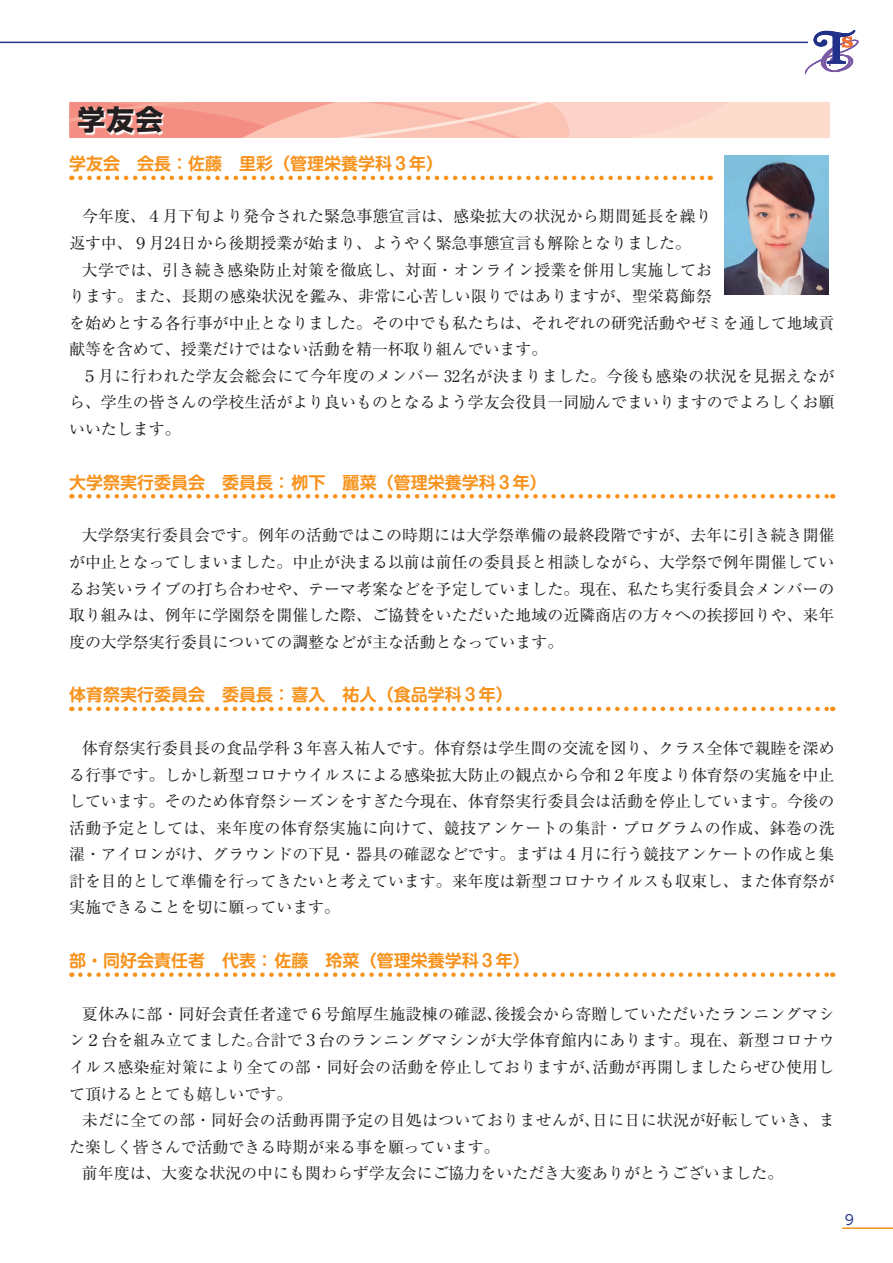
<style>
.page{position:relative;width:893px;height:1263px;background:#fff}
.page>*{position:absolute;margin:0;border:0;box-sizing:border-box;transform-origin:0 0}
.t1{font:700 27.6px "Shin Go Pr 6 N";color:#231f20}
.t2{font:700 16.95px "Shin M Go Pr 6 N De";color:#f7931d}
.t3{font:15.9px/26.5px "Ryumin Pr 6 N";color:#231f20;text-align:justify}
.t4{font:13.8px "UD Shin Go Pro";color:#2a388b}
</style>
<div class="page">
<hr style="left:0;top:42px;width:808px;height:1px;background:#2a388b">
<hr style="left:843px;top:1227px;width:50px;height:2px;background:#f7931d">
<svg style="left:805px;top:30px;width:54px;height:44px"></svg>
<svg style="left:69px;top:102px;width:760px;height:35px;background:#fac1b4"></svg>
<svg style="left:79px;top:107px;width:87px;height:28px"></svg>
<svg style="left:80px;top:176px;width:631px;height:4px"></svg>
<svg style="left:80px;top:494px;width:753px;height:4px"></svg>
<svg style="left:80px;top:707px;width:753px;height:4px"></svg>
<svg style="left:80px;top:972px;width:753px;height:5px"></svg>
<img style="left:725px;top:155px;width:103px;height:139px">
<h1 class="t1" style="left:78px;top:98px;width:87px">学友会</h1>
<p class="t2" style="left:69px;top:150px;width:376px">学友会　会長：佐藤　里彩（管理栄養学科３年）</p>
<p class="t3" style="left:69px;top:202px;width:644px;text-indent:13px">今年度、４月下旬より発令された緊急事態宣言は、感染拡大の状況から期間延長を繰り返す中、９月24日から後期授業が始まり、ようやく緊急事態宣言も解除となりました。</p>
<p class="t3" style="left:69px;top:255px;width:767px;text-align:left;text-indent:13px">大学では、引き続き感染防止対策を徹底し、対面・オンライン授業を併用し実施してお<br>ります。また、長期の感染状況を鑑み、非常に心苦しい限りではありますが、聖栄葛飾祭<br>を始めとする各行事が中止となりました。その中でも私たちは、それぞれの研究活動やゼミを通して地域貢献等を含めて、授業だけではない活動を精一杯取り組んでいます。</p>
<p class="t3" style="left:69px;top:362px;width:767px;text-indent:13px">５月に行われた学友会総会にて今年度のメンバー 32名が決まりました。今後も感染の状況を見据えながら、学生の皆さんの学校生活がより良いものとなるよう学友会役員一同励んでまいりますのでよろしくお願いいたします。</p>
<p class="t2" style="left:69px;top:468px;width:479px">大学祭実行委員会　委員長： 栁下　麗菜（管理栄養学科３年）</p>
<p class="t3" style="left:69px;top:521px;width:767px;text-indent:13px">大学祭実行委員会です。例年の活動ではこの時期には大学祭準備の最終段階ですが、去年に引き続き開催が中止となってしまいました。中止が決まる以前は前任の委員長と相談しながら、大学祭で例年開催しているお笑いライブの打ち合わせや、テーマ考案などを予定していました。現在、私たち実行委員会メンバーの取り組みは、例年に学園祭を開催した際、ご協賛をいただいた地域の近隣商店の方々への挨拶回りや、来年度の大学祭実行委員についての調整などが主な活動となっています。</p>
<p class="t2" style="left:69px;top:681px;width:445px">体育祭実行委員会　委員長： 喜入　祐人（食品学科３年）</p>
<p class="t3" style="left:69px;top:734px;width:767px;text-indent:13px">体育祭実行委員長の食品学科３年喜入祐人です。体育祭は学生間の交流を図り、クラス全体で親睦を深める行事です。しかし新型コロナウイルスによる感染拡大防止の観点から令和２年度より体育祭の実施を中止しています。そのため体育祭シーズンをすぎた今現在、体育祭実行委員会は活動を停止しています。今後の活動予定としては、来年度の体育祭実施に向けて、競技アンケートの集計・プログラムの作成、鉢巻の洗濯・アイロンがけ、グラウンドの下見・器具の確認などです。まずは４月に行う競技アンケートの作成と集計を目的として準備を行ってきたいと考えています。来年度は新型コロナウイルスも収束し、また体育祭が実施できることを切に願っています。</p>
<p class="t2" style="left:69px;top:946px;width:462px">部・同好会責任者　代表： 佐藤　玲菜（管理栄養学科３年）</p>
<p class="t3" style="left:69px;top:1000px;width:767px;text-indent:13px">夏休みに部・同好会責任者達で６号館厚生施設棟の確認､後援会から寄贈していただいたランニングマシン２台を組み立てました｡合計で３台のランニングマシンが大学体育館内にあります。現在、新型コロナウイルス感染症対策により全ての部・同好会の活動を停止しておりますが､活動が再開しましたらぜひ使用して頂けるととても嬉しいです｡</p>
<p class="t3" style="left:82px;top:1106px;width:754px">未だに全ての部・同好会の活動再開予定の目処はついておりませんが､日に日に状況が好転していき、ま</p>
<p class="t3" style="left:69px;top:1132px;width:432px">た楽しく皆さんで活動できる時期が来る事を願っています。</p>
<p class="t3" style="left:82px;top:1159px;width:703px">前年度は、大変な状況の中にも関わらず学友会にご協力をいただき大変ありがとうございました。</p>
<p class="t4" style="left:845px;top:1208px;width:11px">9</p>
</div>
